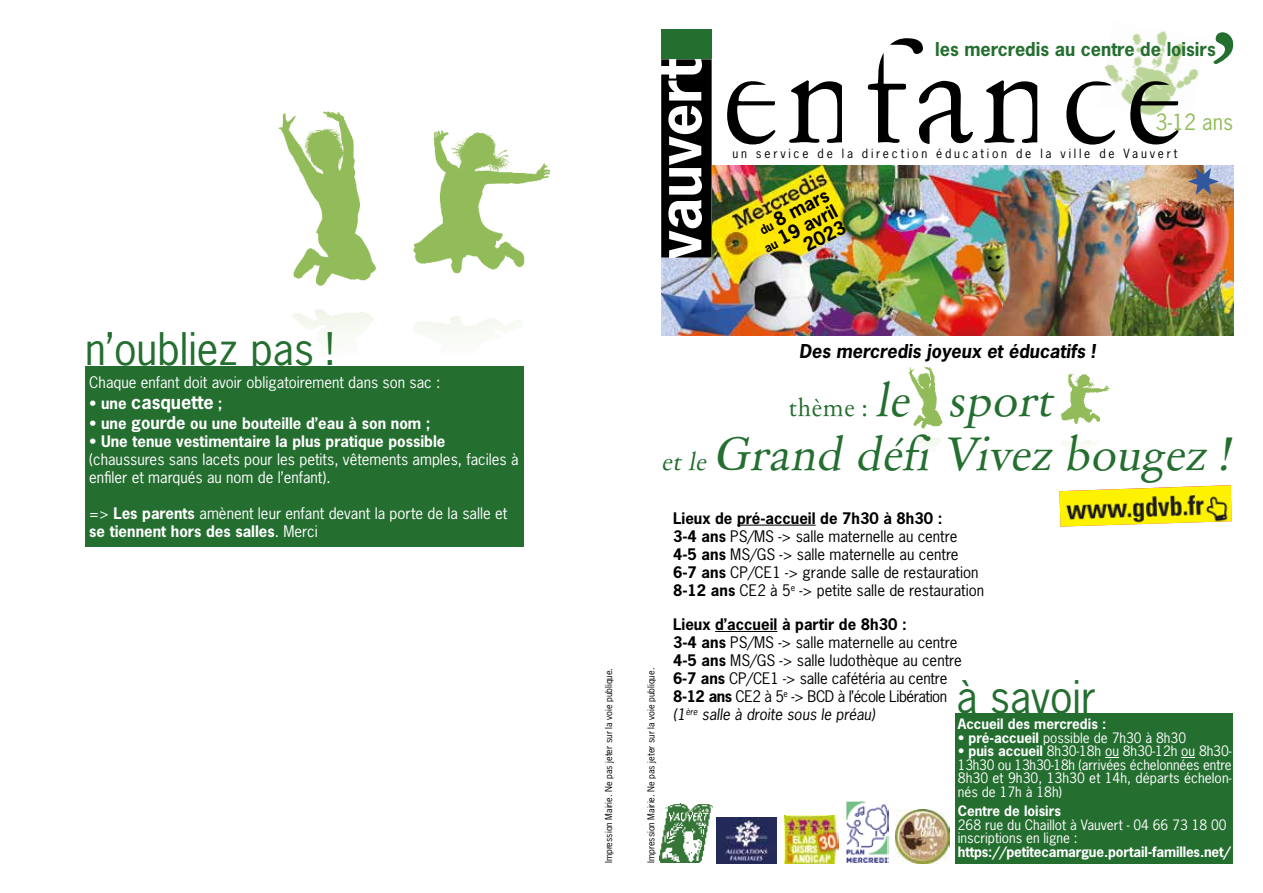
<style>
.page{position:relative;width:1263px;height:893px;background:#fff}
.page>*{position:absolute;margin:0;border:0;box-sizing:border-box;transform-origin:0 0}
.t1{font:italic 45px/54px "Day Roman";color:#246e30}
.t2{font:42.3px "News Gothic Std";color:#246e30}
.t3{font:21px "News Gothic Std";color:#91bb59}
.t4{font:italic 700 18px "News Gothic Std";color:#000}
.t5{font:700 18px "News Gothic Std";color:#246e30}
.t6{font:700 18px/18px "News Gothic Std";color:#000;text-align:right}
.t7{font:700 18px "News Gothic Std";color:#fff}
.t8{font:15px/18px "News Gothic Std";color:#000}
.t9{font:15px/18px "News Gothic Std";color:#fff}
.t10{font:700 15px "News Gothic Std";color:#fff}
.t11{font:13.5px/13.5px "News Gothic Std";color:#fff;text-align:justify}
.t12{font:700 13.5px "News Gothic Std";letter-spacing:-.01em;color:#fff}
.t13{font:12px "News Gothic Std";letter-spacing:.23em;color:#000}
.t14{font:9px "News Gothic Std";color:#000}
.s1{font-size:12px}
.s2{font-weight:400;font-size:15px}
.s3{font-size:15px}
.s4{font-weight:400}
.s5{font-size:16.5px}
.s6{font-weight:700}
.s7{font-style:italic}
.s8{font-style:normal;font-size:24px}
.s9{font-size:24px}
</style>
<div class="page">
<img style="left:908px;top:367px;width:35px;height:79px">
<img style="left:1061px;top:373px;width:49px;height:73px">
<img style="left:278px;top:111px;width:273px;height:229px">
<img style="left:1132px;top:30px;width:67px;height:74px">
<img style="left:661px;top:165px;width:572px;height:170px">
<svg style="left:1213px;top:32px;width:20px;height:32px"></svg>
<svg style="left:727px;top:38px;width:451px;height:107px"></svg>
<svg style="left:661px;top:59px;width:51px;height:199px"></svg>
<div style="left:661px;top:30px;width:51px;height:29px;background:#246e30"></div>
<img style="left:660px;top:804px;width:53px;height:58px">
<img style="left:716px;top:817px;width:61px;height:46px">
<div style="left:956px;top:713px;width:277px;height:150px;background:#246e30"></div>
<svg style="left:1105px;top:757px;width:14px;height:1px"></svg>
<svg style="left:1181px;top:757px;width:14px;height:1px"></svg>
<img style="left:784px;top:815px;width:54px;height:48px">
<img style="left:846px;top:801px;width:42px;height:62px">
<img style="left:895px;top:809px;width:54px;height:54px">
<div style="left:85px;top:366px;width:438px;height:180px;background:#246e30"></div>
<hr style="left:737px;top:525px;width:78px;height:1px;background:#000">
<hr style="left:715px;top:631px;width:62px;height:1px;background:#000">
<svg style="left:1188px;top:168px;width:31px;height:27px"></svg>
<img style="left:1059px;top:485px;width:172px;height:42px">
<p class="t5" style="left:935px;top:38px;width:282px">les mercredis au centre de loisirs</p>
<h3 class="t3" style="left:1156px;top:109px;width:79px">3-12 ans</h3>
<p class="t13" style="left:732px;top:145px;width:447px">un service de la direction éducation de la ville de Vauvert</p>
<p class="t6" style="left:751px;top:224px;width:83px;rotate:-28deg"><span class="s1">du</span> 8 mars <span class="s1">au</span> 19 avril<br>2023</p>
<h2 class="t2" style="left:85px;top:322px;width:250px">n’oubliez pas !</h2>
<p class="t9" style="left:89px;top:373px;width:353px">Chaque enfant doit avoir obligatoirement dans son sac :</p>
<p class="t7" style="left:89px;top:391px;width:135px"><span class="s2">•</span> <span class="s3">une</span> casquette <span class="s3">;</span></p>
<p class="t10" style="left:89px;top:414px;width:343px"><span class="s4">•</span> une <span class="s5">gourde</span> ou une bouteille d’eau à son nom ;</p>
<p class="t9" style="left:89px;top:432px;width:431px">• <span class="s6">Une tenue vestimentaire la plus pratique possible </span>(chaussures sans lacets pour les petits, vêtements amples, faciles à enfiler et marqués au nom de l’enfant).</p>
<p class="t9" style="left:89px;top:504px;width:420px">=&gt; <span class="s6">Les parents</span> amènent leur enfant devant la porte de la salle et <span class="s6">se tiennent hors des salles</span>. Merci</p>
<p class="t8" style="left:673px;top:509px;width:312px"><span class="s6">Lieux de pré-accueil de 7h30 à 8h30 :<br>3-4 ans</span> PS/MS -&gt; salle maternelle au centre <span class="s6">4-5 ans</span> MS/GS -&gt; salle maternelle au centre <span class="s6">6-7 ans</span> CP/CE1 -&gt; grande salle de restauration <span class="s6">8-12 ans</span> CE2 à 5<sup>e</sup> -&gt; petite salle de restauration</p>
<p class="t8" style="left:673px;top:615px;width:290px"><span class="s6">Lieux d’accueil à partir de 8h30 :<br>3-4 ans</span> PS/MS -&gt; salle maternelle au centre <span class="s6">4-5 ans</span> MS/GS -&gt; salle ludothèque au centre <span class="s6">6-7 ans</span> CP/CE1 -&gt; salle cafétéria au centre <span class="s6">8-12 ans</span> CE2 à 5<sup>e</sup> -&gt; BCD à l’école Libération <span class="s7">(1</span><sup>ère</sup> <span class="s7">salle à droite sous le préau)</span></p>
<p class="t4" style="left:799px;top:339px;width:297px">Des mercredis joyeux et éducatifs !</p>
<h1 class="t1" style="left:661px;top:373px;width:579px;text-indent:128px"><span class="s8">t h è m e :</span> le sport<br><span class="s9">etle</span> Grand défiVivez bougez !</h1>
<p class="t14" style="left:645px;top:863px;width:197px;rotate:-90deg">Impression Mairie. Ne pas jeter sur la voie publique.</p>
<p class="t14" style="left:603px;top:863px;width:197px;rotate:-90deg">Impression Mairie. Ne pas jeter sur la voie publique.</p>
<h2 class="t2" style="left:956px;top:670px;width:141px">à savoir</h2>
<p class="t12" style="left:958px;top:715px;width:150px">Accueil des mercredis :</p>
<p class="t11" style="left:958px;top:731px;width:230px">• <span class="s6">pré-accueil</span> possible de 7h30 à 8h30</p>
<p class="t11" style="left:958px;top:744px;width:275px">• <span class="s6">puis accueil</span> 8h30-18h ou 8h30-12h ou 8h30- 13h30 ou 13h30-18h (arrivées échelonnées entre 8h30 et 9h30, 13h30 et 14h, départs échelon&shy;nés de 17h à 18h)</p>
<p class="t12" style="left:958px;top:802px;width:105px">Centre de loisirs</p>
<p class="t11" style="left:958px;top:818px;width:270px">268 rue du Chaillot à Vauvert - 04 66 73 18 00 inscriptions en ligne :</p>
<p class="t12" style="left:958px;top:843px;width:274px">https://petitecamargue.portail-familles.net/</p>
</div>
